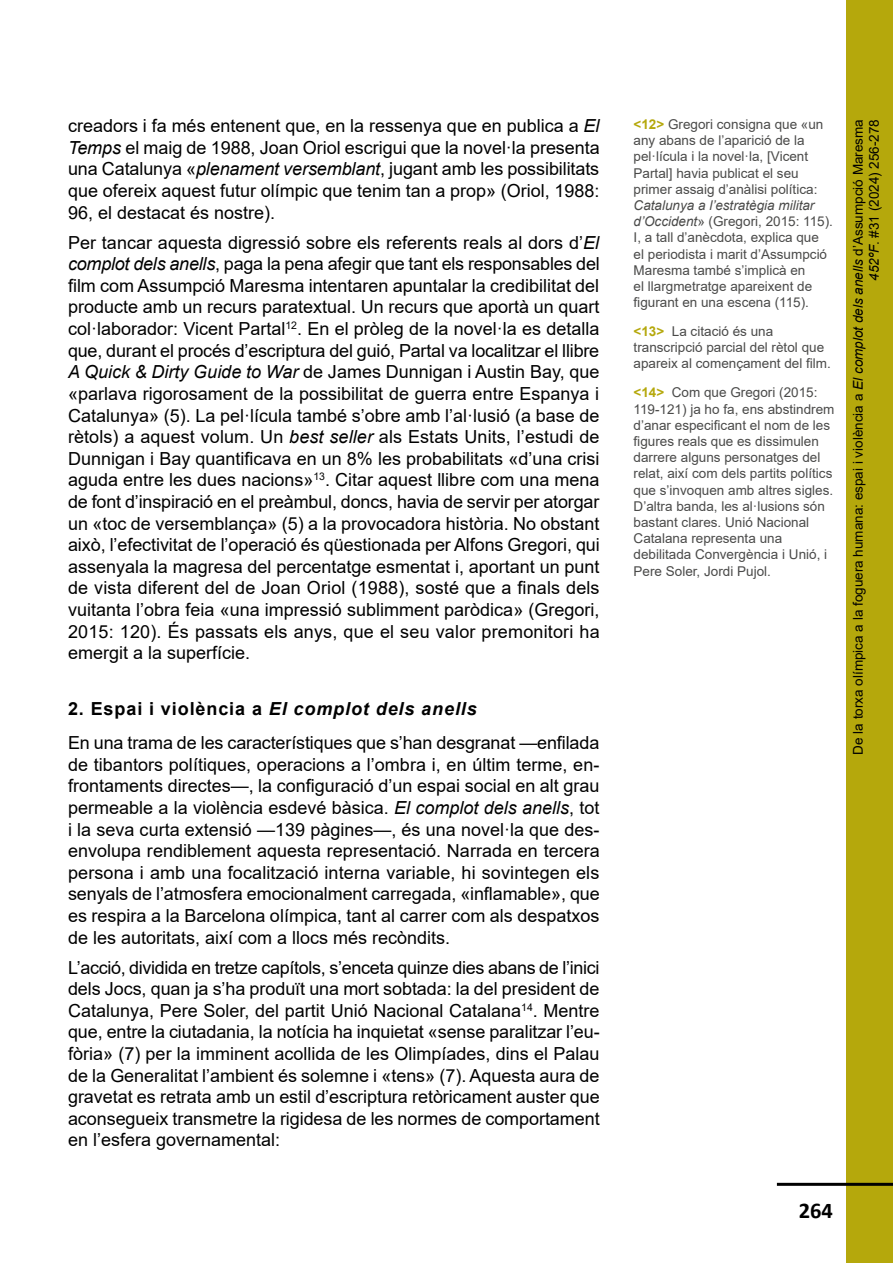
<style>
.page{position:relative;width:893px;height:1263px;background:#fff}
.page>*{position:absolute;margin:0;border:0;box-sizing:border-box;transform-origin:0 0}
.t1{font:700 22.5px "Calibri";color:#000}
.t2{font:18px/21.6px "Arial";color:#000;text-align:justify}
.t3{font:13.5px/16.2px "Arial";color:#4a4a49}
.t4{font:13.5px/16.2px "Arial";color:#000;text-align:right}
.s1{font-style:italic}
.s2{font-weight:700}
.s3{font-weight:700;font-style:italic}
.s4{font-weight:700;color:#b5a80c}
</style>
<div class="page">
<div style="left:846px;top:0;width:47px;height:1263px;background:#b5a80c"></div>
<hr style="left:777px;top:1183px;width:116px;height:3px;background:#000">
<p class="t2" style="left:68px;top:115px;width:533px">creadors i fa més entenent que, en la ressenya que en publica a <span class="s1">El Temps</span> el maig de 1988, Joan Oriol escrigui que la novel·la presenta una Catalunya «<span class="s1">plenament versemblant</span>, jugant amb les possibilitats que ofereix aquest futur olímpic que tenim tan a prop» (Oriol, 1988:<br>96, el destacat és nostre).</p>
<p class="t2" style="left:68px;top:231px;width:533px">Per tancar aquesta digressió sobre els referents reals al dors d’<span class="s1">El complot dels anells</span>, paga la pena afegir que tant els responsables del film com Assumpció Maresma intentaren apuntalar la credibilitat del producte amb un recurs paratextual. Un recurs que aportà un quart col·laborador: Vicent Partal<sup>12</sup>. En el pròleg de la novel·la es detalla que, durant el procés d’escriptura del guió, Partal va localitzar el llibre <span class="s1">A Quick &amp; Dirty Guide to War</span> de James Dunnigan i Austin Bay, que «parlava rigorosament de la possibilitat de guerra entre Espanya i Catalunya» (5). La pel·lícula també s’obre amb l’al·lusió (a base de rètols) a aquest volum. Un <span class="s1">best seller</span> als Estats Units, l’estudi de Dunnigan i Bay quantificava en un 8% les probabilitats «d’una crisi aguda entre les dues nacions»<sup>13</sup>. Citar aquest llibre com una mena de font d’inspiració en el preàmbul, doncs, havia de servir per atorgar un «toc de versemblança» (5) a la provocadora història. No obstant això, l’efectivitat de l’operació és qüestionada per Alfons Gregori, qui assenyala la magresa del percentatge esmentat i, aportant un punt de vista diferent del de Joan Oriol (1988), sosté que a finals dels vuitanta l’obra feia «una impressió sublimment paròdica» (Gregori, 2015: 120). És passats els anys, que el seu valor premonitori ha emergit a la superfície.</p>
<p class="t2" style="left:68px;top:691px;width:533px;line-height:34.3px"><span class="s2">2. Espai i violència a</span> <span class="s3">El complot dels anells<br></span>En una trama de les característiques que s’han desgranat —enfilada</p>
<p class="t2" style="left:68px;top:753px;width:533px">de tibantors polítiques, operacions a l’ombra i, en últim terme, en&shy;frontaments directes—, la configuració d’un espai social en alt grau permeable a la violència esdevé bàsica. <span class="s1">El complot dels anells</span>, tot i la seva curta extensió —139 pàgines—, és una novel·la que des&shy;envolupa rendiblement aquesta representació. Narrada en tercera persona i amb una focalització interna variable, hi sovintegen els senyals de l’atmosfera emocionalment carregada, «inflamable», que es respira a la Barcelona olímpica, tant al carrer com als despatxos de les autoritats, així com a llocs més recòndits.</p>
<p class="t2" style="left:68px;top:956px;width:533px">L’acció, dividida en tretze capítols, s’enceta quinze dies abans de l’inici dels Jocs, quan ja s’ha produït una mort sobtada: la del president de Catalunya, Pere Soler, del partit Unió Nacional Catalana<sup>14</sup>. Mentre que, entre la ciutadania, la notícia ha inquietat «sense paralitzar l’eu&shy;fòria» (7) per la imminent acollida de les Olimpíades, dins el Palau de la Generalitat l’ambient és solemne i «tens» (7). Aquesta aura de gravetat es retrata amb un estil d’escriptura retòricament auster que aconsegueix transmetre la rigidesa de les normes de comportament en l’esfera governamental:</p>
<p class="t3" style="left:634px;top:116px;width:191px"><span class="s4">&lt;12&gt;</span> Gregori consigna que «un any abans de l’aparició de la pel·lícula i la novel·la, [Vicent<br>Partal] havia publicat el seu primer assaig d’anàlisi política:</p>
<p class="t3" style="left:634px;top:197px;width:201px"><span class="s1">Catalunya a l’estratègia militar d’Occident</span>» (Gregori, 2015: 115).<br>I, a tall d’anècdota, explica que<br>el periodista i marit d’Assumpció<br>Maresma també s’implicà en<br>el llargmetratge apareixent de figurant en una escena (115).</p>
<p class="t3" style="left:634px;top:323px;width:199px"><span class="s4">&lt;13&gt;</span> La citació és una transcripció parcial del rètol que apareix al començament del film.</p>
<p class="t3" style="left:634px;top:384px;width:202px"><span class="s4">&lt;14&gt;</span> Com que Gregori (2015:<br>119-121) ja ho fa, ens abstindrem d’anar especificant el nom de les figures reals que es dissimulen darrere alguns personatges del relat, així com dels partits polítics que s’invoquen amb altres sigles.<br>D’altra banda, les al·lusions són bastant clares. Unió Nacional<br>Catalana representa una debilitada Convergència i Unió, i<br>Pere Soler, Jordi Pujol.</p>
<p class="t4" style="left:850px;top:755px;width:637px;rotate:-90deg">De la torxa olímpica a la foguera humana: espai i violència a <span class="s1">El complot dels anells</span> d’Assumpció Maresma<br><span class="s1">452ºF</span>. #31 (2024) 256-278</p>
<p class="t1" style="left:799px;top:1195px;width:36px">264</p>
</div>
